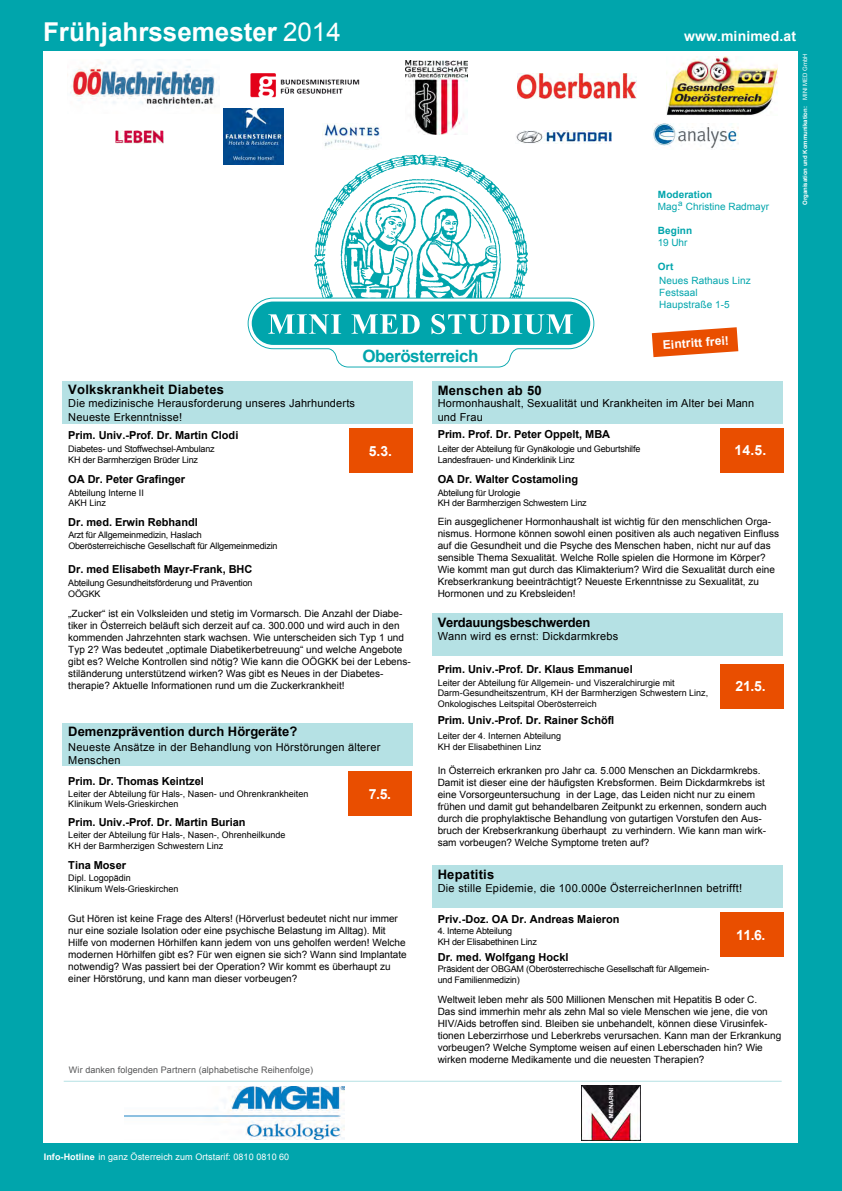
<style>
.page{position:relative;width:842px;height:1191px;background:#00a5ac}
.page>*{position:absolute;margin:0;border:0;box-sizing:border-box;transform-origin:0 0}
.t1{font:700 26px "Arial";color:#fff}
.t2{font:700 17px "Arial";letter-spacing:-.025em;color:#00a5ac}
.t3{font:700 14px "Arial";letter-spacing:.01em;color:#fff}
.t4{font:700 13px "Arial";color:#000}
.t5{font:700 13px "Arial";letter-spacing:.02em;color:#000}
.t6{font:700 13px "Arial";letter-spacing:-.02em;color:#000}
.t7{font:700 12px "Arial";color:#fff}
.t8{font:700 11px "Arial";letter-spacing:-.005em;color:#000}
.t9{font:11px/13.2px "Arial";letter-spacing:.02em;color:#000}
.t10{font:10px/12px "Arial";color:#000}
.t11{font:10px/12px "Arial";letter-spacing:.01em;color:#00a5ac}
.t12{font:700 10px "Arial";letter-spacing:.01em;color:#00a5ac}
.t13{font:9px/10.8px "Arial";letter-spacing:-.02em;color:#000}
.t14{font:9px/10.8px "Arial";color:#000}
.t15{font:9px "Arial";letter-spacing:.01em;color:#555657}
.t16{font:9px "Arial";letter-spacing:.01em;color:#fff}
.t17{font:8px "Arial";color:#00a5ac}
.t18{font:700 6px "Arial";color:#fff}
.s1{font-weight:400}
.s2{font-weight:700}
</style>
<div class="page">
<div style="left:44px;top:52px;width:754px;height:1091px;background:#fff"></div>
<hr style="left:64px;top:1080px;width:718px;height:1px;background:#b5e1e4">
<svg style="left:651px;top:327px;width:88px;height:31px"></svg>
<img style="left:304px;top:154px;width:233px;height:214px">
<svg style="left:248px;top:298px;width:346px;height:69px"></svg>
<div style="left:433px;top:865px;width:350px;height:43px;background:#b5e1e4"></div>
<div style="left:720px;top:912px;width:63px;height:45px;background:#e94e00"></div>
<div style="left:720px;top:664px;width:63px;height:45px;background:#e94e00"></div>
<div style="left:62px;top:381px;width:351px;height:43px;background:#b5e1e4"></div>
<div style="left:349px;top:428px;width:63px;height:45px;background:#e94e00"></div>
<div style="left:62px;top:723px;width:351px;height:43px;background:#b5e1e4"></div>
<div style="left:348px;top:771px;width:64px;height:44px;background:#e94e00"></div>
<div style="left:433px;top:381px;width:350px;height:43px;background:#b5e1e4"></div>
<div style="left:720px;top:428px;width:63px;height:45px;background:#e94e00"></div>
<div style="left:433px;top:613px;width:350px;height:42px;background:#b5e1e4"></div>
<img style="left:653px;top:124px;width:85px;height:26px">
<img style="left:582px;top:1085px;width:58px;height:55px">
<img style="left:125px;top:1086px;width:219px;height:53px">
<img style="left:667px;top:56px;width:111px;height:60px">
<img style="left:250px;top:73px;width:110px;height:25px">
<img style="left:322px;top:124px;width:58px;height:26px">
<img style="left:516px;top:130px;width:96px;height:13px">
<img style="left:223px;top:109px;width:61px;height:56px">
<img style="left:116px;top:130px;width:48px;height:14px">
<img style="left:67px;top:59px;width:152px;height:48px">
<img style="left:405px;top:60px;width:62px;height:74px">
<img style="left:517px;top:74px;width:119px;height:25px">
<h1 class="t1" style="left:43px;top:15px;width:299px">Frühjahrssemester <span class="s1">2014</span></h1>
<h3 class="t3" style="left:684px;top:26px;width:114px">www.minimed.at</h3>
<p class="t12" style="left:658px;top:187px;width:56px">Moderation</p>
<p class="t11" style="left:658px;top:200px;width:113px">Mag. Christine Radmayr</p>
<p class="t12" style="left:658px;top:223px;width:36px">Beginn</p>
<p class="t11" style="left:658px;top:236px;width:31px">19 Uhr</p>
<p class="t12" style="left:658px;top:259px;width:17px">Ort</p>
<p class="t11" style="left:659px;top:274px;width:93px">Neues Rathaus Linz<br>Festsaal<br>Haupstraße 1-5</p>
<p class="t17" style="left:678px;top:198px;width:6px">a</p>
<p class="t18" style="left:801px;top:205px;width:153px;rotate:-90deg">Organisation und Kommunikation: <span class="s1">MINI MED GmbH</span></p>
<h2 class="t2" style="left:362px;top:345px;width:118px">Oberösterreich</h2>
<p class="t7" style="left:662px;top:337px;width:68px;rotate:-4deg">Eintritt frei!</p>
<h3 class="t5" style="left:68px;top:381px;width:157px">Volkskrankheit Diabetes</h3>
<p class="t9" style="left:68px;top:397px;width:288px">Die medizinische Herausforderung unseres Jahrhunderts<br>Neueste Erkenntnisse!</p>
<h3 class="t5" style="left:438px;top:382px;width:106px">Menschen ab 50</h3>
<p class="t9" style="left:438px;top:397px;width:318px">Hormonhaushalt, Sexualität und Krankheiten im Alter bei Mann und Frau</p>
<p class="t8" style="left:68px;top:428px;width:172px">Prim. Univ.-Prof. Dr. Martin Clodi</p>
<p class="t13" style="left:68px;top:444px;width:148px">Diabetes- und Stoffwechsel-Ambulanz<br>KH der Barmherzigen Brüder Linz</p>
<h3 class="t3" style="left:369px;top:441px;width:25px">5.3.</h3>
<p class="t8" style="left:438px;top:427px;width:174px">Prim. Prof. Dr. Peter Oppelt, MBA</p>
<p class="t13" style="left:438px;top:444px;width:204px">Leiter der Abteilung für Gynäkologie und Geburtshilfe<br>Landesfrauen- und Kinderklinik Linz</p>
<h3 class="t3" style="left:734px;top:441px;width:33px">14.5.</h3>
<p class="t8" style="left:68px;top:472px;width:118px">OA Dr. Peter Grafinger</p>
<p class="t14" style="left:68px;top:487px;width:77px">Abteilung Interne II<br>AKH Linz</p>
<p class="t8" style="left:438px;top:472px;width:142px">OA Dr. Walter Costamoling</p>
<p class="t13" style="left:438px;top:487px;width:150px">Abteilung für Urologie<br>KH der Barmherzigen Schwestern Linz</p>
<p class="t8" style="left:68px;top:515px;width:131px">Dr. med. Erwin Rebhandl</p>
<p class="t13" style="left:68px;top:530px;width:211px">Arzt für Allgemeinmedizin, Haslach<br>Oberösterreichische Gesellschaft für Allgemeinmedizin</p>
<p class="t8" style="left:68px;top:562px;width:186px">Dr. med Elisabeth Mayr-Frank, BHC</p>
<p class="t13" style="left:68px;top:577px;width:186px">Abteilung Gesundheitsförderung und Prävention<br>OÖGKK</p>
<p class="t10" style="left:438px;top:516px;width:343px">Ein ausgeglichener Hormonhaushalt ist wichtig für den menschlichen Orga&shy;nismus. Hormone können sowohl einen positiven als auch negativen Einfluss auf die Gesundheit und die Psyche des Menschen haben, nicht nur auf das sensible Thema Sexualität. Welche Rolle spielen die Hormone im Körper?<br>Wie kommt man gut durch das Klimakterium? Wird die Sexualität durch eine Krebserkrankung beeinträchtigt? Neueste Erkenntnisse zu Sexualität, zu Hormonen und zu Krebsleiden!</p>
<p class="t10" style="left:68px;top:608px;width:344px">„Zucker“ ist ein Volksleiden und stetig im Vormarsch. Die Anzahl der Diabe&shy;tiker in Österreich beläuft sich derzeit auf ca. 300.000 und wird auch in den kommenden Jahrzehnten stark wachsen. Wie unterscheiden sich Typ 1 und Typ 2? Was bedeutet „optimale Diabetikerbetreuung“ und welche Angebote gibt es? Welche Kontrollen sind nötig? Wie kann die OÖGKK bei der Lebens&shy;stiländerung unterstützend wirken? Was gibt es Neues in der Diabetes&shy;therapie? Aktuelle Informationen rund um die Zuckerkrankheit!</p>
<h3 class="t4" style="left:68px;top:722px;width:230px">Demenzprävention durch Hörgeräte?</h3>
<p class="t9" style="left:68px;top:740px;width:314px">Neueste Ansätze in der Behandlung von Hörstörungen älterer<br>Menschen</p>
<p class="t8" style="left:68px;top:774px;width:137px">Prim. Dr. Thomas Keintzel</p>
<p class="t14" style="left:68px;top:788px;width:242px">Leiter der Abteilung für Hals-, Nasen- und Ohrenkrankheiten<br>Klinikum Wels-Grieskirchen</p>
<p class="t8" style="left:68px;top:814px;width:179px">Prim. Univ.-Prof. Dr. Martin Burian</p>
<p class="t14" style="left:68px;top:830px;width:219px">Leiter der Abteilung für Hals-, Nasen-, Ohrenheilkunde<br>KH der Barmherzigen Schwestern Linz</p>
<p class="t8" style="left:68px;top:857px;width:59px">Tina Moser</p>
<p class="t14" style="left:68px;top:873px;width:112px">Dipl. Logopädin<br>Klinikum Wels-Grieskirchen</p>
<h3 class="t3" style="left:369px;top:785px;width:24px">7.5.</h3>
<p class="t10" style="left:68px;top:912px;width:340px">Gut Hören ist keine Frage des Alters! (Hörverlust bedeutet nicht nur immer nur eine soziale Isolation oder eine psychische Belastung im Alltag). Mit Hilfe von modernen Hörhilfen kann jedem von uns geholfen werden! Welche modernen Hörhilfen gibt es? Für wen eignen sie sich? Wann sind Implantate notwendig? Was passiert bei der Operation? Wir kommt es überhaupt zu einer Hörstörung, und kann man dieser vorbeugen?</p>
<p class="t15" style="left:69px;top:1064px;width:246px">Wir danken folgenden Partnern (alphabetische Reihenfolge)</p>
<h3 class="t6" style="left:438px;top:613px;width:154px">Verdauungsbeschwerden</h3>
<p class="t9" style="left:438px;top:629px;width:182px">Wann wird es ernst: Dickdarmkrebs</p>
<p class="t8" style="left:438px;top:662px;width:197px">Prim. Univ.-Prof. Dr. Klaus Emmanuel</p>
<p class="t14" style="left:438px;top:677px;width:272px">Leiter der Abteilung für Allgemein- und Viszeralchirurgie mit<br>Darm-Gesundheitszentrum, KH der Barmherzigen Schwestern Linz,<br>Onkologisches Leitspital Oberösterreich</p>
<p class="t8" style="left:438px;top:713px;width:178px">Prim. Univ.-Prof. Dr. Rainer Schöfl</p>
<p class="t14" style="left:438px;top:731px;width:125px">Leiter der 4. Internen Abteilung<br>KH der Elisabethinen Linz</p>
<h3 class="t3" style="left:736px;top:676px;width:32px">21.5.</h3>
<p class="t10" style="left:438px;top:765px;width:331px">In Österreich erkranken pro Jahr ca. 5.000 Menschen an Dickdarmkrebs.<br>Damit ist dieser eine der häufigsten Krebsformen. Beim Dickdarmkrebs ist eine Vorsorgeuntersuchung in der Lage, das Leiden nicht nur zu einem frühen und damit gut behandelbaren Zeitpunkt zu erkennen, sondern auch durch die prophylaktische Behandlung von gutartigen Vorstufen den Aus&shy;bruch der Krebserkrankung überhaupt zu verhindern. Wie kann man wirk&shy;sam vorbeugen? Welche Symptome treten auf?</p>
<h3 class="t4" style="left:438px;top:866px;width:58px">Hepatitis</h3>
<p class="t9" style="left:438px;top:881px;width:306px">Die stille Epidemie, die 100.000e ÖsterreicherInnen betrifft!</p>
<p class="t8" style="left:438px;top:911px;width:183px">Priv.-Doz. OA Dr. Andreas Maieron</p>
<p class="t13" style="left:438px;top:925px;width:101px">4. Interne Abteilung<br>KH der Elisabethinen Linz</p>
<p class="t8" style="left:438px;top:949px;width:132px">Dr. med. Wolfgang Hockl</p>
<p class="t13" style="left:438px;top:963px;width:273px">Präsident der OBGAM (Oberösterrechische Gesellschaft für Allgemein&shy;und Familienmedizin)</p>
<h3 class="t3" style="left:736px;top:926px;width:31px">11.6.</h3>
<p class="t10" style="left:438px;top:994px;width:345px">Weltweit leben mehr als 500 Millionen Menschen mit Hepatitis B oder C.<br>Das sind immerhin mehr als zehn Mal so viele Menschen wie jene, die von HIV/Aids betroffen sind. Bleiben sie unbehandelt, können diese Virusinfek&shy;tionen Leberzirrhose und Leberkrebs verursachen. Kann man der Erkrankung vorbeugen? Welche Symptome weisen auf einen Leberschaden hin? Wie wirken moderne Medikamente und die neuesten Therapien?</p>
<p class="t16" style="left:44px;top:1150px;width:247px"><span class="s2">Info-Hotline</span> in ganz Österreich zum Ortstarif: 0810 0810 60</p>
</div>
